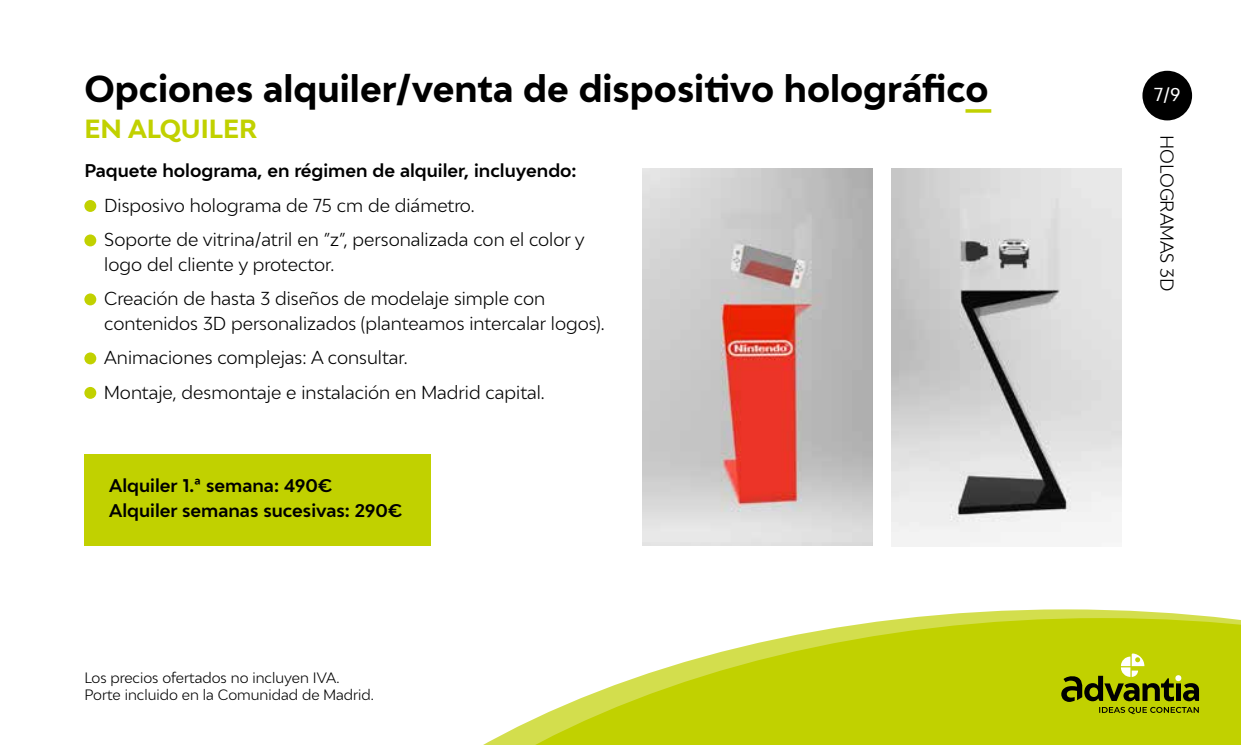
<style>
.page{position:relative;width:1241px;height:745px;background:#fff}
.page>*{position:absolute;margin:0;border:0;box-sizing:border-box;transform-origin:0 0}
.t1{font:700 35px "Adlinnaka";color:#000}
.t2{font:700 24.5px "Adlinnaka";color:#c1d100}
.t3{font:300 17.5px/34.5px "Adlinnaka";color:#000}
.t4{font:600 17.5px/24.5px "Adlinnaka";color:#000}
.t5{font:17.5px "Adlinnaka";color:#fff}
.t6{font:300 14px/17.5px "Adlinnaka";color:#000}
</style>
<div class="page">
<div style="left:1142px;top:71px;width:49px;height:49px;background:#000;border-radius:50%"></div>
<svg style="left:917px;top:609px;width:298px;height:8px;fill:#d3de4d"></svg>
<svg style="left:485px;top:617px;width:755px;height:127px;fill:#c1d100"></svg>
<svg style="left:1061px;top:653px;width:137px;height:60px"></svg>
<div style="left:84px;top:200px;width:12px;height:12px;background:#c1d100;border-radius:50%"></div>
<div style="left:84px;top:234px;width:12px;height:12px;background:#c1d100;border-radius:50%"></div>
<div style="left:84px;top:293px;width:12px;height:12px;background:#c1d100;border-radius:50%"></div>
<div style="left:84px;top:352px;width:12px;height:12px;background:#c1d100;border-radius:50%"></div>
<div style="left:84px;top:386px;width:12px;height:12px;background:#c1d100;border-radius:50%"></div>
<div style="left:84px;top:453px;width:347px;height:92px;background:#c1d100"></div>
<img style="left:642px;top:169px;width:230px;height:376px">
<img style="left:891px;top:169px;width:230px;height:377px">
<svg style="left:965px;top:109px;width:26px;height:4px"></svg>
<h1 class="t1" style="left:84px;top:66px;width:905px">Opciones alquiler/venta de dispositivo holográfico</h1>
<h2 class="t2" style="left:84px;top:113px;width:174px">EN ALQUILER</h2>
<p class="t4" style="left:84px;top:158px;width:493px">Paquete holograma, en régimen de alquiler, incluyendo:</p>
<p class="t3" style="left:104px;top:188px;width:482px">Disposivo holograma de 75 cm de diámetro.<br>Soporte de vitrina/atril en ”z”, personalizada con el color y</p>
<p class="t3" style="left:104px;top:246px;width:442px">logo del cliente y protector.<br>Creación de hasta 3 diseños de modelaje simple con</p>
<p class="t3" style="left:104px;top:305px;width:502px">contenidos 3D personalizados (planteamos intercalar logos).<br>Animaciones complejas: A consultar.<br>Montaje, desmontaje e instalación en Madrid capital.</p>
<p class="t4" style="left:109px;top:473px;width:295px">Alquiler 1.ª semana: 490€<br>Alquiler semanas sucesivas: 290€</p>
<p class="t6" style="left:84px;top:668px;width:291px">Los precios ofertados no incluyen IVA.<br>Porte incluido en la Comunidad de Madrid.</p>
<p class="t5" style="left:1153px;top:83px;width:28px">7/9</p>
<p class="t3" style="left:1184px;top:135px;width:158px;rotate:90deg">HOLOGRAMAS 3D</p>
</div>
